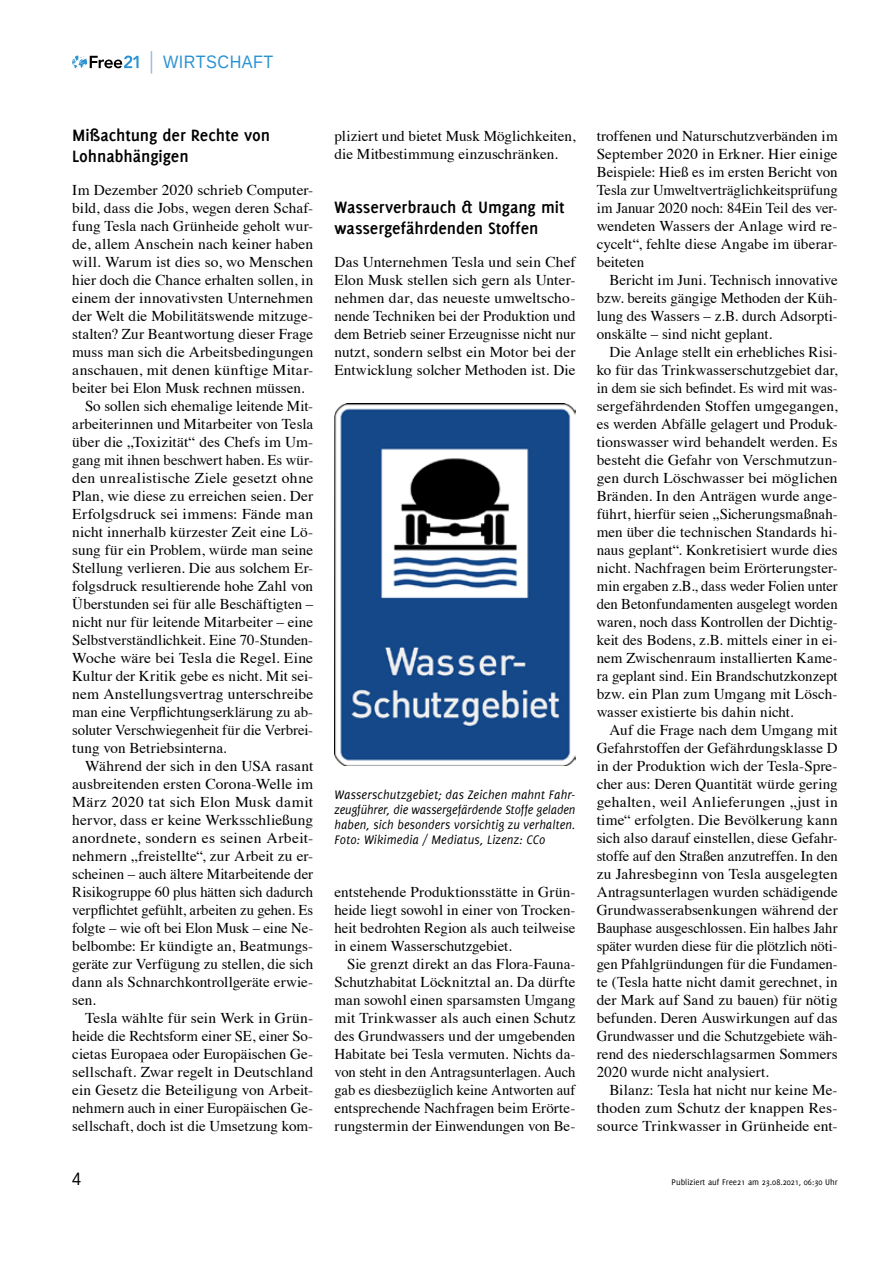
<style>
.page{position:relative;width:893px;height:1263px;background:#fff}
.page>*{position:absolute;margin:0;border:0;box-sizing:border-box;transform-origin:0 0}
.t1{font:700 18px/21px "Delicious";letter-spacing:-.005em;color:#000}
.t2{font:18px "Liberation Sans";letter-spacing:.03em;color:#2b93d1;scale:.9 1}
.t3{font:18px "Liberation Sans";color:#000;scale:.9 1}
.t4{font:15px/18px "Times";letter-spacing:.005em;color:#000;text-align:justify}
.t5{font:15px "Times";letter-spacing:.005em;color:#000;scale:1.04 1}
.t6{font:italic 13.5px/15px "Delicious";letter-spacing:.01em;color:#000;text-align:justify;scale:.96 1}
.t7{font:9px "Delicious";color:#000}
</style>
<div class="page">
<svg style="left:72px;top:55px;width:67px;height:13px"></svg>
<svg style="left:151px;top:51px;width:1px;height:23px"></svg>
<img style="left:334px;top:404px;width:241px;height:361px">
<p class="t2" style="left:163px;top:51px;width:124px">WIRTSCHAFT</p>
<p class="t1" style="left:72px;top:125px;width:199px">Mißachtung der Rechte von<br>Lohnabhängigen</p>
<p class="t4" style="left:72px;top:180px;width:242px">Im Dezember 2020 schrieb Computer-</p>
<p class="t4" style="left:72px;top:198px;width:242px">bild, dass die Jobs, wegen deren Schaf-</p>
<p class="t4" style="left:72px;top:216px;width:242px">fung Tesla nach Grünheide geholt wur-</p>
<p class="t4" style="left:72px;top:234px;width:242px">de, allem Anschein nach keiner haben</p>
<p class="t4" style="left:72px;top:252px;width:242px">will. Warum ist dies so, wo Menschen</p>
<p class="t4" style="left:72px;top:270px;width:242px">hier doch die Chance erhalten sollen, in</p>
<p class="t4" style="left:72px;top:288px;width:242px">einem der innovativsten Unternehmen</p>
<p class="t4" style="left:72px;top:306px;width:242px">der Welt die Mobilitätswende mitzuge-</p>
<p class="t4" style="left:72px;top:324px;width:242px">stalten? Zur Beantwortung dieser Frage</p>
<p class="t4" style="left:72px;top:342px;width:242px">muss man sich die Arbeitsbedingungen</p>
<p class="t5" style="left:72px;top:356px;width:233px">anschauen, mit denen künftige Mitar-</p>
<p class="t4" style="left:72px;top:378px;width:234px">beiter bei Elon Musk rechnen müssen.</p>
<p class="t4" style="left:85px;top:396px;width:230px">So sollen sich ehemalige leitende Mit-</p>
<p class="t4" style="left:72px;top:414px;width:242px">arbeiterinnen und Mitarbeiter von Tesla</p>
<p class="t4" style="left:72px;top:432px;width:242px">über die „Toxizität“ des Chefs im Um-</p>
<p class="t4" style="left:72px;top:450px;width:242px">gang mit ihnen beschwert haben. Es wür-</p>
<p class="t5" style="left:72px;top:464px;width:233px">den unrealistische Ziele gesetzt ohne</p>
<p class="t4" style="left:72px;top:486px;width:242px">Plan, wie diese zu erreichen seien. Der</p>
<p class="t5" style="left:72px;top:500px;width:233px">Erfolgsdruck sei immens: Fände man</p>
<p class="t4" style="left:72px;top:522px;width:242px">nicht innerhalb kürzester Zeit eine Lö-</p>
<p class="t4" style="left:72px;top:540px;width:242px">sung für ein Problem, würde man seine</p>
<p class="t4" style="left:72px;top:558px;width:242px">Stellung verlieren. Die aus solchem Er-</p>
<p class="t4" style="left:72px;top:576px;width:242px">folgsdruck resultierende hohe Zahl von</p>
<p class="t4" style="left:72px;top:594px;width:242px">Überstunden sei für alle Beschäftigten –</p>
<p class="t4" style="left:72px;top:612px;width:242px">nicht nur für leitende Mitarbeiter – eine</p>
<p class="t4" style="left:72px;top:630px;width:242px">Selbstverständlichkeit. Eine 70-Stunden-</p>
<p class="t5" style="left:72px;top:644px;width:233px">Woche wäre bei Tesla die Regel. Eine</p>
<p class="t4" style="left:72px;top:666px;width:242px">Kultur der Kritik gebe es nicht. Mit sei-</p>
<p class="t4" style="left:72px;top:684px;width:242px">nem Anstellungsvertrag unterschreibe</p>
<p class="t4" style="left:72px;top:702px;width:242px">man eine Verpflichtungserklärung zu ab-</p>
<p class="t4" style="left:72px;top:720px;width:242px">soluter Verschwiegenheit für die Verbrei-</p>
<p class="t4" style="left:72px;top:738px;width:156px">tung von Betriebsinterna.</p>
<p class="t4" style="left:85px;top:756px;width:230px">Während der sich in den USA rasant</p>
<p class="t4" style="left:72px;top:774px;width:242px">ausbreitenden ersten Corona-Welle im</p>
<p class="t5" style="left:72px;top:788px;width:233px">März 2020 tat sich Elon Musk damit</p>
<p class="t4" style="left:72px;top:810px;width:242px">hervor, dass er keine Werksschließung</p>
<p class="t5" style="left:72px;top:824px;width:233px">anordnete, sondern es seinen Arbeit-</p>
<p class="t4" style="left:72px;top:846px;width:242px">nehmern „freistellte“, zur Arbeit zu er-</p>
<p class="t4" style="left:72px;top:864px;width:242px">scheinen – auch ältere Mitarbeitende der</p>
<p class="t4" style="left:72px;top:882px;width:242px">Risikogruppe 60 plus hätten sich dadurch</p>
<p class="t4" style="left:72px;top:900px;width:242px">verpflichtet gefühlt, arbeiten zu gehen. Es</p>
<p class="t4" style="left:72px;top:918px;width:242px">folgte – wie oft bei Elon Musk – eine Ne-</p>
<p class="t4" style="left:72px;top:936px;width:242px">belbombe: Er kündigte an, Beatmungs-</p>
<p class="t4" style="left:72px;top:954px;width:242px">geräte zur Verfügung zu stellen, die sich</p>
<p class="t4" style="left:72px;top:972px;width:242px">dann als Schnarchkontrollgeräte erwie-</p>
<p class="t4" style="left:72px;top:990px;width:25px">sen.</p>
<p class="t4" style="left:85px;top:1008px;width:230px">Tesla wählte für sein Werk in Grün-</p>
<p class="t4" style="left:72px;top:1026px;width:242px">heide die Rechtsform einer SE, einer So-</p>
<p class="t4" style="left:72px;top:1044px;width:242px">cietas Europaea oder Europäischen Ge-</p>
<p class="t5" style="left:72px;top:1058px;width:233px">sellschaft. Zwar regelt in Deutschland</p>
<p class="t4" style="left:72px;top:1080px;width:242px">ein Gesetz die Beteiligung von Arbeit-</p>
<p class="t4" style="left:72px;top:1098px;width:242px">nehmern auch in einer Europäischen Ge-</p>
<p class="t4" style="left:72px;top:1116px;width:242px">sellschaft, doch ist die Umsetzung kom-</p>
<p class="t4" style="left:334px;top:126px;width:242px">pliziert und bietet Musk Möglichkeiten, die Mitbestimmung einzuschränken.</p>
<p class="t1" style="left:334px;top:197px;width:232px">Wasserverbrauch &amp; Umgang mit wassergefährdenden Stoffen</p>
<p class="t4" style="left:334px;top:252px;width:242px">Das Unternehmen Tesla und sein Chef Elon Musk stellen sich gern als Unter&shy;nehmen dar, das neueste umweltscho&shy;nende Techniken bei der Produktion und dem Betrieb seiner Erzeugnisse nicht nur nutzt, sondern selbst ein Motor bei der Entwicklung solcher Methoden ist. Die</p>
<p class="t6" style="left:334px;top:787px;width:252px">Wasserschutzgebiet; das Zeichen mahnt Fahr&shy;zeugführer, die wassergefärdende Stoffe geladen haben, sich besonders vorsichtig zu verhalten.<br>Foto: Wikimedia / Mediatus, Lizenz: CCo</p>
<p class="t4" style="left:334px;top:882px;width:242px">entstehende Produktionsstätte in Grün&shy;heide liegt sowohl in einer von Trocken&shy;heit bedrohten Region als auch teilweise in einem Wasserschutzgebiet.</p>
<p class="t4" style="left:334px;top:954px;width:242px;text-indent:13px">Sie grenzt direkt an das Flora-Fauna-Schutzhabitat Löcknitztal an. Da dürfte man sowohl einen sparsamsten Umgang mit Trinkwasser als auch einen Schutz des Grundwassers und der umgebenden Habitate bei Tesla vermuten. Nichts da&shy;von steht in den Antragsunterlagen. Auch gab es diesbezüglich keine Antworten auf entsprechende Nachfragen beim Erörte&shy;rungstermin der Einwendungen von Be-</p>
<p class="t4" style="left:597px;top:126px;width:242px">troffenen und Naturschutzverbänden im September 2020 in Erkner. Hier einige Beispiele: Hieß es im ersten Bericht von Tesla zur Umweltverträglichkeitsprüfung im Januar 2020 noch: 84Ein Teil des ver&shy;wendeten Wassers der Anlage wird re&shy;cycelt“, fehlte diese Angabe im überar&shy;beiteten</p>
<p class="t4" style="left:597px;top:270px;width:242px;text-indent:13px">Bericht im Juni. Technisch innovative bzw. bereits gängige Methoden der Küh&shy;lung des Wassers – z.B. durch Adsorpti&shy;onskälte – sind nicht geplant.</p>
<p class="t4" style="left:597px;top:342px;width:242px;text-indent:13px">Die Anlage stellt ein erhebliches Risi&shy;ko für das Trinkwasserschutzgebiet dar, in dem sie sich befindet. Es wird mit was&shy;sergefährdenden Stoffen umgegangen, es werden Abfälle gelagert und Produk&shy;tionswasser wird behandelt werden. Es besteht die Gefahr von Verschmutzun&shy;gen durch Löschwasser bei möglichen Bränden. In den Anträgen wurde ange&shy;führt, hierfür seien „Sicherungsmaßnah&shy;men über die technischen Standards hi&shy;naus geplant“. Konkretisiert wurde dies nicht. Nachfragen beim Erörterungster&shy;min ergaben z.B., dass weder Folien unter den Betonfundamenten ausgelegt worden waren, noch dass Kontrollen der Dichtig&shy;keit des Bodens, z.B. mittels einer in ei&shy;nem Zwischenraum installierten Kame&shy;ra geplant sind. Ein Brandschutzkonzept bzw. ein Plan zum Umgang mit Lösch&shy;wasser existierte bis dahin nicht.</p>
<p class="t4" style="left:597px;top:720px;width:242px;text-indent:13px">Auf die Frage nach dem Umgang mit Gefahrstoffen der Gefährdungsklasse D in der Produktion wich der Tesla-Spre&shy;cher aus: Deren Quantität würde gering gehalten, weil Anlieferungen „just in time“ erfolgten. Die Bevölkerung kann sich also darauf einstellen, diese Gefahr&shy;stoffe auf den Straßen anzutreffen. In den zu Jahresbeginn von Tesla ausgelegten Antragsunterlagen wurden schädigende Grundwasserabsenkungen während der Bauphase ausgeschlossen. Ein halbes Jahr später wurden diese für die plötzlich nöti&shy;gen Pfahlgründungen für die Fundamen&shy;te (Tesla hatte nicht damit gerechnet, in der Mark auf Sand zu bauen) für nötig befunden. Deren Auswirkungen auf das Grundwasser und die Schutzgebiete wäh&shy;rend des niederschlagsarmen Sommers 2020 wurde nicht analysiert.</p>
<p class="t4" style="left:597px;top:1080px;width:242px;text-indent:13px">Bilanz: Tesla hat nicht nur keine Me&shy;thoden zum Schutz der knappen Res&shy;source Trinkwasser in Grünheide ent-</p>
<p class="t3" style="left:72px;top:1168px;width:12px">4</p>
<p class="t7" style="left:672px;top:1177px;width:168px">Publiziert auf Free21 am 23.08.2021, 06:30 Uhr</p>
</div>
